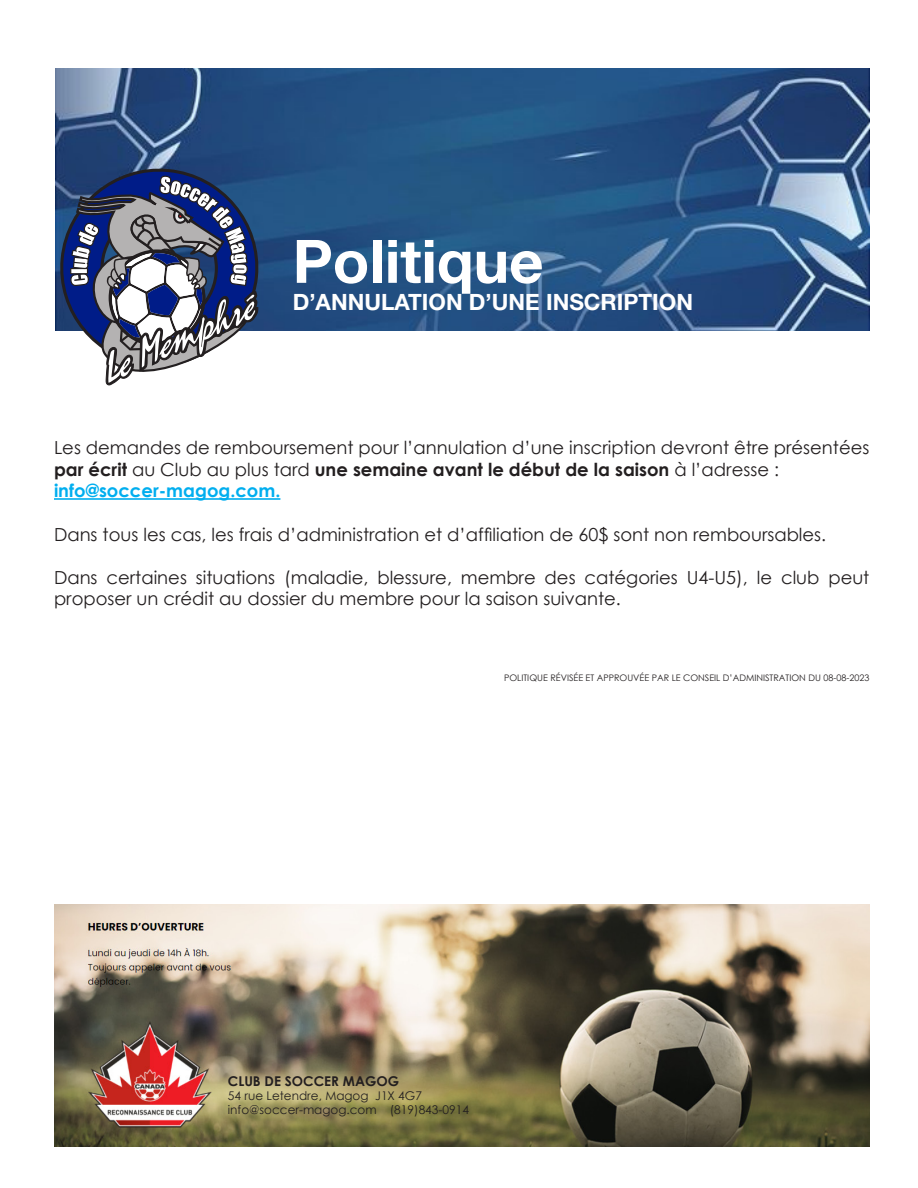
<style>
.page{position:relative;width:918px;height:1188px;background:#fff}
.page>*{position:absolute;margin:0;border:0;box-sizing:border-box;transform-origin:0 0}
.t1{font:700 60px "Helvetica Neue LT Std";color:#fff}
.t2{font:700 22.5px "Helvetica Neue LT Std";color:#fff}
.t3{font:18px/21.6px "Century Gothic";color:#231f20}
.t4{font:700 18px "Century Gothic";color:#00aeef}
.t5{font:700 13.5px "Century Gothic";color:#231f20}
.t6{font:12px "Century Gothic";color:#231f20}
.t7{font:9px "Century Gothic";color:#231f20}
.s1{font-weight:700}
</style>
<div class="page">
<img style="left:55px;top:68px;width:814px;height:262px">
<svg style="left:57px;top:162px;width:204px;height:224px"></svg>
<img style="left:54px;top:904px;width:815px;height:243px">
<hr style="left:54px;top:498px;width:226px;height:2px;background:#00aeef">
<p class="t1" style="left:293px;top:224px;width:252px">Politique</p>
<p class="t2" style="left:293px;top:288px;width:402px">D’ANNULATION D’UNE INSCRIPTION</p>
<p class="t3" style="left:54px;top:437px;width:817px">Les demandes de remboursement pour l’annulation d’une inscription devront être présentées <span class="s1">par écrit</span> au Club au plus tard <span class="s1">une semaine avant le début de la saison</span> à l’adresse :</p>
<p class="t4" style="left:54px;top:477px;width:228px">info@soccer-magog.com.</p>
<p class="t3" style="left:54px;top:523px;width:774px">Dans tous les cas, les frais d’administration et d’affiliation de 60$ sont non remboursables.</p>
<p class="t3" style="left:54px;top:566px;width:817px">Dans certaines situations (maladie, blessure, membre des catégories U4-U5), le club peut proposer un crédit au dossier du membre pour la saison suivante.</p>
<p class="t7" style="left:504px;top:671px;width:367px">POLITIQUE RÉVISÉE ET APPROUVÉE PAR LE CONSEIL D’ADMINISTRATION DU 08-08-2023</p>
<p class="t5" style="left:228px;top:1070px;width:173px">CLUB DE SOCCER MAGOG</p>
<p class="t6" style="left:228px;top:1087px;width:196px">54 rue Letendre, Magog J1X 4G7</p>
<p class="t6" style="left:228px;top:1102px;width:243px">info@soccer-magog.com (819)843-0914</p>
</div>
